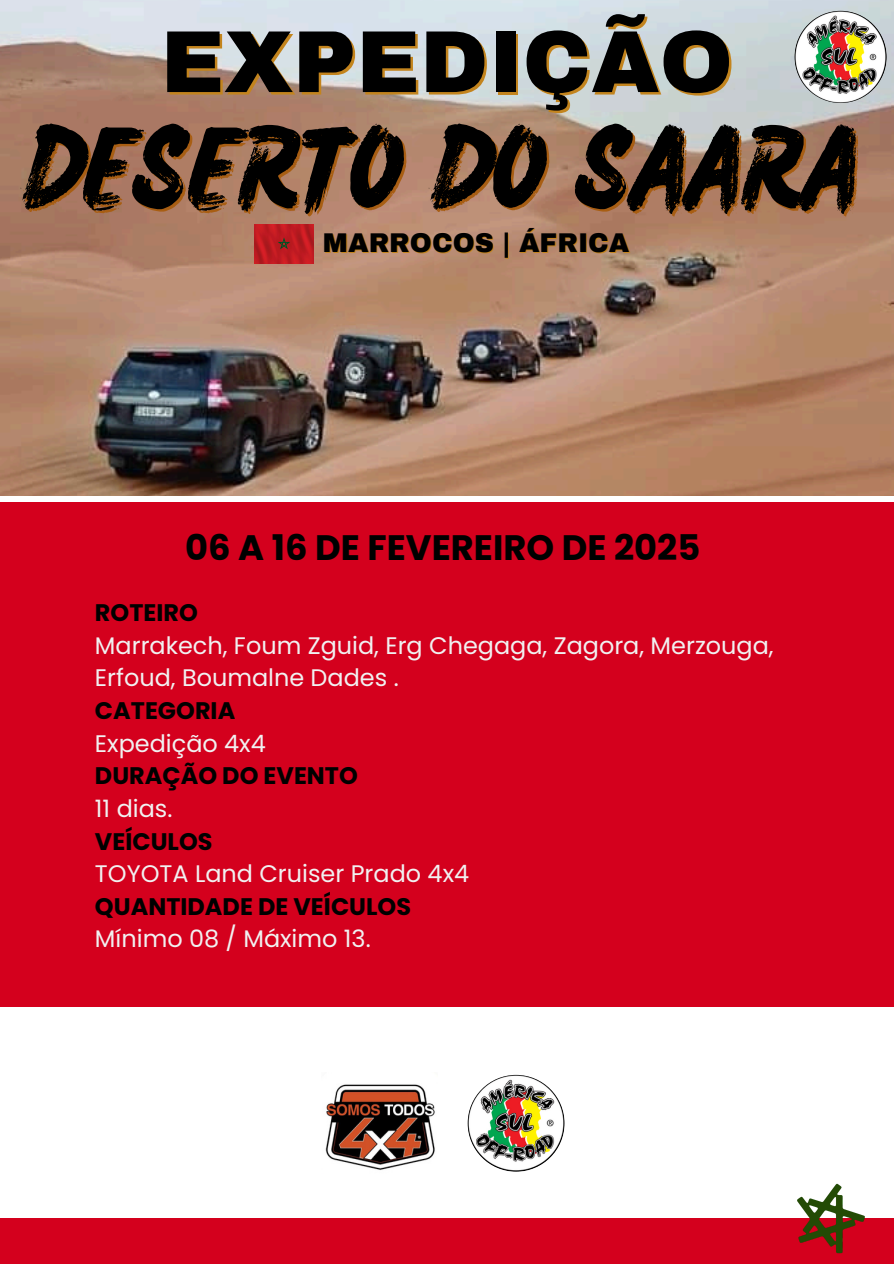
<style>
.page{position:relative;width:894px;height:1264px;background:#fff}
.page>*{position:absolute;margin:0;border:0;box-sizing:border-box;transform-origin:0 0}
.t1{font:900 87.9px "Archivo";color:#000}
.t2{font:85.5px "Salted Bay";color:#000}
.t3{font:700 35.4px "Poppins";color:#000}
.t4{font:900 26.55px "Archivo";color:#000}
.t5{font:24px/32.7px "Poppins";color:#f1f1f1}
.t6{font:700 24px "Poppins";color:#000}
</style>
<div class="page">
<img style="left:0;top:0;width:893px;height:495px">
<div style="left:0;top:502px;width:893px;height:505px;background:#d4001d"></div>
<div style="left:0;top:1218px;width:893px;height:45px;background:#d4001d"></div>
<img style="left:797px;top:1183px;width:68px;height:71px">
<img style="left:794px;top:11px;width:92px;height:92px;border-radius:50%">
<img style="left:467px;top:1074px;width:97px;height:97px;border-radius:50%">
<img style="left:325px;top:1084px;width:110px;height:86px">
<img style="left:255px;top:224px;width:58px;height:40px">
<p class="t1" style="left:161px;top:15px;width:573px">EXPEDIÇÃO</p>
<p class="t2" style="left:26px;top:115px;width:834px">DESERTO DO SAARA</p>
<p class="t4" style="left:323px;top:229px;width:308px">MARROCOS | ÁFRICA</p>
<p class="t3" style="left:185px;top:522px;width:516px">06 A 16 DE FEVEREIRO DE 2025</p>
<h2 class="t6" style="left:95px;top:596px;width:104px">ROTEIRO</h2>
<p class="t5" style="left:95px;top:629px;width:680px">Marrakech, Foum Zguid, Erg Chegaga, Zagora, Merzouga,<br>Erfoud, Boumalne Dades .</p>
<p class="t6" style="left:95px;top:693px;width:142px">CATEGORIA</p>
<p class="t5" style="left:95px;top:727px;width:172px">Expedição 4x4</p>
<p class="t6" style="left:95px;top:759px;width:264px">DURAÇÃO DO EVENTO</p>
<p class="t5" style="left:95px;top:792px;width:79px">11 dias.</p>
<p class="t6" style="left:95px;top:824px;width:119px">VEÍCULOS</p>
<p class="t5" style="left:95px;top:857px;width:375px">TOYOTA Land Cruiser Prado 4x4</p>
<p class="t6" style="left:95px;top:889px;width:317px">QUANTIDADE DE VEÍCULOS</p>
<p class="t5" style="left:95px;top:922px;width:277px">Mínimo 08 / Máximo 13.</p>
</div>
